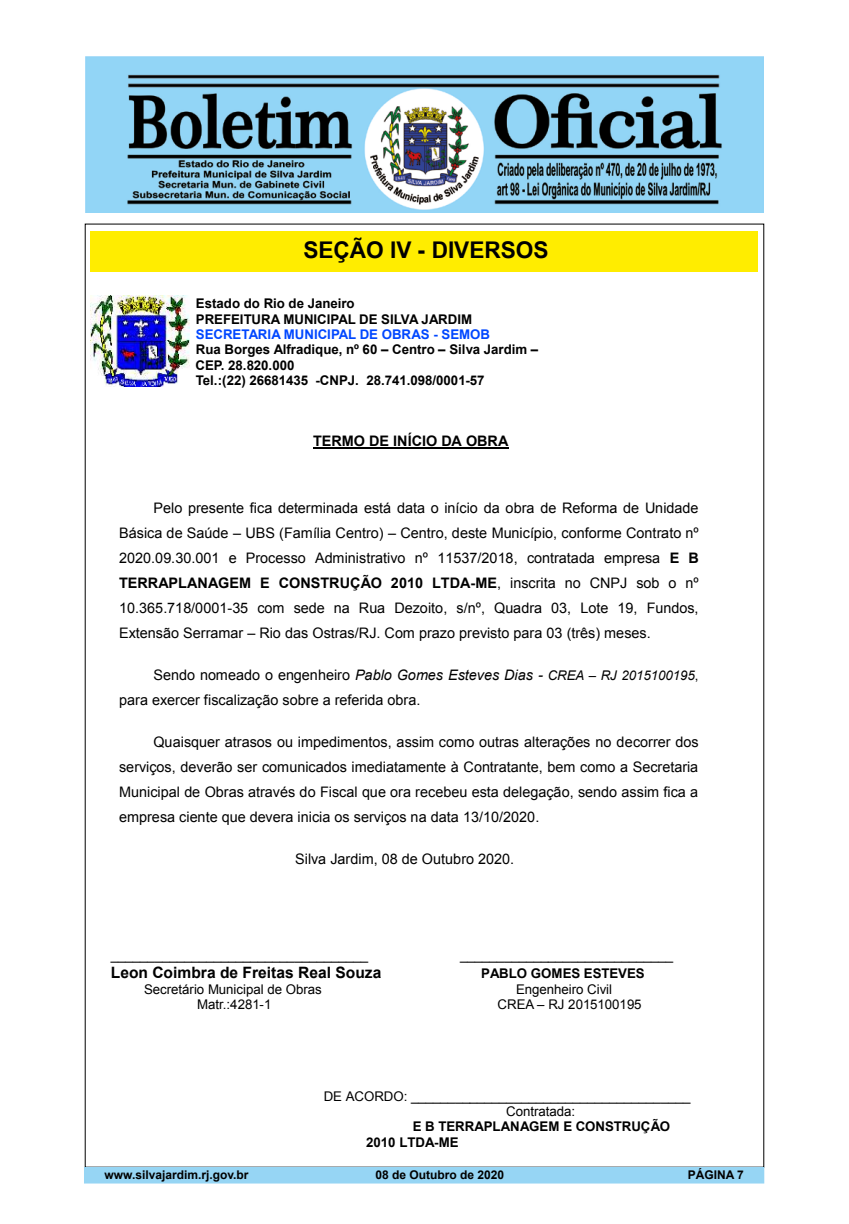
<style>
.page{position:relative;width:849px;height:1224px;background:#fff}
.page>*{position:absolute;margin:0;border:0;box-sizing:border-box;transform-origin:0 0}
.t1{font:700 23px "Arial Narrow";color:#000;scale:1.2 1}
.t2{font:700 15.7px "Arial";color:#000}
.t3{font:14.5px/25px "Arial";color:#000;text-align:justify}
.t4{font:700 14.5px "Arial";color:#000}
.t5{font:700 13.3px/15.3px "Arial";color:#000}
.t6{font:13.3px/15.4px "Arial";letter-spacing:-.005em;color:#000}
.t7{font:700 13.3px/15.2px "Arial";letter-spacing:-.005em;color:#000}
.t8{font:13.3px "Arial";letter-spacing:-.005em;color:#000}
.t9{font:700 12px "Arial";color:#000}
.s1{color:#0047ff}
.s2{font-style:inherit}
.s3{font-weight:700}
.s4{font-style:italic}
.s5{font-style:italic;font-size:13.3px}
.s6{font-size:13.3px}
</style>
<div class="page">
<img style="left:85px;top:57px;width:679px;height:155px">
<div style="left:84px;top:1167px;width:680px;height:16px;background:#96d5f4"></div>
<div style="left:91px;top:231px;width:667px;height:41px;background:#ffed00"></div>
<img style="left:91px;top:295px;width:99px;height:92px">
<hr style="left:313px;top:447px;width:195px;height:2px;background:#000">
<h1 class="t1" style="left:303px;top:232px;width:206px">SEÇÃO IV - DIVERSOS</h1>
<p class="t5" style="left:195px;top:296px;width:344px">Estado do Rio de Janeiro<br>PREFEITURA MUNICIPAL DE SILVA JARDIM <span class="s1">SECRETARIA MUNICIPAL DE OBRAS</span> <span class="s1">-</span> <span class="s1">SEMOB<br></span>Rua Borges Alfradique, nº 60 – Centro – Silva Jardim – CEP. 28.820.000<br>Tel.:(22) 26681435 <span class="s2">-</span>CNPJ. 28.741.098/0001<span class="s2">-</span>57</p>
<p class="t4" style="left:313px;top:431px;width:197px">TERMO DE INÍCIO DA OBRA</p>
<p class="t3" style="left:119px;top:496px;width:581px;text-indent:34px">Pelo presente fica determinada está data o início da obra de Reforma de Unidade Básica de Saúde <span class="s2">–</span> UBS (Família Centro) <span class="s2">–</span> Centro, deste Município, conforme Contrato nº 2020.09.30.001 e Processo Administrativo nº 11537/2018, contratada empresa <span class="s3">E B TERRAPLANAGEM E CONSTRUÇÃO 2010 LTDA-ME</span>, inscrita no CNPJ sob o nº 10.365.718/0001-35 com sede na Rua Dezoito, s/nº, Quadra 03, Lote 19, Fundos, Extensão Serramar <span class="s2">–</span> Rio das Ostras/RJ. Com prazo previsto para 03 (três) meses.</p>
<p class="t3" style="left:119px;top:662px;width:581px;text-indent:34px">Sendo nomeado o engenheiro <span class="s4">Pablo Gomes Esteves Dias -</span> <span class="s5">CREA</span> <span class="s5">–</span> <span class="s5">RJ 2015100195</span><span class="s6">, </span>para exercer fiscalização sobre a referida obra.</p>
<p class="t3" style="left:119px;top:730px;width:581px;text-indent:34px">Quaisquer atrasos ou impedimentos, assim como outras alterações no decorrer dos serviços, deverão ser comunicados imediatamente à Contratante, bem como a Secretaria Municipal de Obras através do Fiscal que ora recebeu esta delegação, sendo assim fica a empresa ciente que devera inicia os serviços na data 13/10/2020.</p>
<p class="t3" style="left:295px;top:846px;width:220px">Silva Jardim, 08 de Outubro 2020.</p>
<p class="t6" style="left:111px;top:948px;width:259px">___________________________________</p>
<p class="t6" style="left:460px;top:948px;width:214px">_____________________________</p>
<p class="t2" style="left:111px;top:962px;width:272px">Leon Coimbra de Freitas Real Souza</p>
<p class="t7" style="left:481px;top:966px;width:165px">PABLO GOMES ESTEVES</p>
<p class="t6" style="left:144px;top:982px;width:179px">Secretário Municipal de Obras</p>
<p class="t6" style="left:516px;top:982px;width:97px">Engenheiro Civil</p>
<p class="t8" style="left:197px;top:996px;width:76px">Matr.:4281<span class="s2">-</span>1</p>
<p class="t8" style="left:497px;top:996px;width:145px">CREA – RJ 2015100195</p>
<p class="t6" style="left:506px;top:1089px;width:186px;text-indent:-183px">DE ACORDO: ______________________________________<br>Contratada:</p>
<p class="t7" style="left:366px;top:1119px;width:305px;text-indent:47px">E B TERRAPLANAGEM E CONSTRUÇÃO<br>2010 LTDA-ME</p>
<p class="t9" style="left:104px;top:1167px;width:146px">www.silvajardim.rj.gov.br</p>
<p class="t9" style="left:375px;top:1167px;width:130px">08 de Outubro de 2020</p>
<p class="t9" style="left:687px;top:1167px;width:58px">PÁGINA 7</p>
</div>
